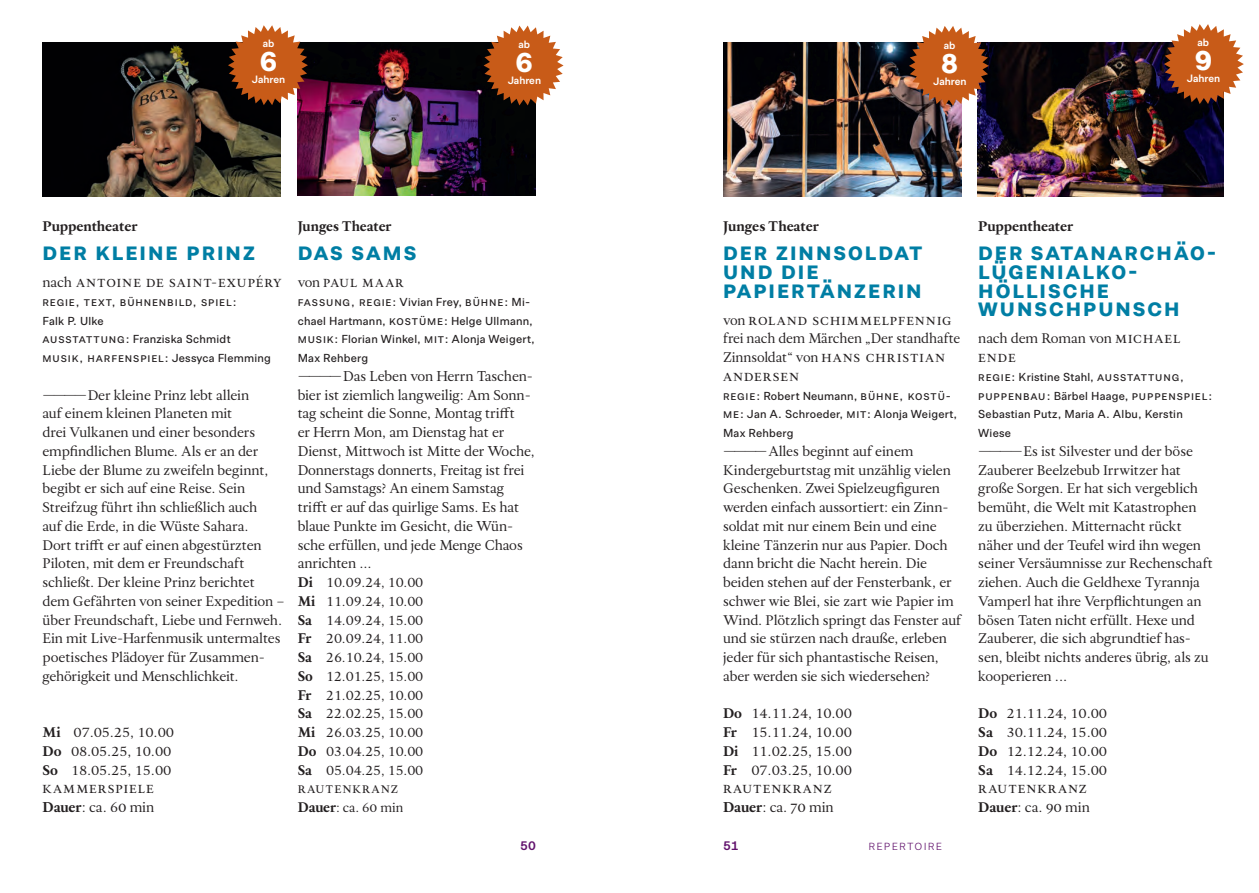
<style>
.page{position:relative;width:1259px;height:893px;background:#fff}
.page>*{position:absolute;margin:0;border:0;box-sizing:border-box;transform-origin:0 0}
.t1{font:800 31.5px "Allrounder Grotesk";color:#fff}
.t2{font:800 22.5px/18.8px "Allrounder Grotesk";letter-spacing:.09em;color:#007ea4}
.t3{font:13.8px/18.8px "Allrounder Antiqua";color:#231f20}
.t4{font:13.5px/18.8px "Allrounder Antiqua";color:#231f20}
.t5{font:13.5px/18.8px "Allrounder Antiqua";letter-spacing:.08em;color:#231f20}
.t6{font:700 13.5px "Allrounder Antiqua";letter-spacing:-.015em;color:#231f20}
.t7{font:13.05px/18.8px "Allrounder Antiqua";letter-spacing:-.02em;color:#231f20;text-align:justify}
.t8{font:12.75px/18.8px "Allrounder Antiqua";letter-spacing:-.02em;color:#231f20}
.t9{font:12px "Allrounder Grotesk";letter-spacing:.1em;color:#61116c}
.t10{font:700 12px "Allrounder Grotesk";color:#61116c}
.t11{font:500 11.25px/18.8px "Allrounder Grotesk";letter-spacing:.08em;color:#231f20}
.t12{font:500 11.25px/18.8px "Allrounder Grotesk";letter-spacing:.05em;color:#231f20}
.t13{font:700 10.35px "Allrounder Grotesk";color:#fff}
.s1{font-weight:700;font-size:13.5px}
.s2{font-size:13.5px}
.s3{font-weight:700}
</style>
<div class="page">
<img style="left:298px;top:42px;width:238px;height:154px">
<img style="left:977px;top:43px;width:246px;height:154px">
<img style="left:723px;top:42px;width:238px;height:154px">
<svg style="left:909px;top:26px;width:80px;height:80px;background:#b4693e"></svg>
<svg style="left:483px;top:26px;width:80px;height:79px"></svg>
<svg style="left:1164px;top:24px;width:79px;height:80px"></svg>
<img style="left:43px;top:43px;width:238px;height:153px">
<svg style="left:228px;top:25px;width:80px;height:80px;background:#b1643a"></svg>
<p class="t13" style="left:263px;top:35px;width:13px">ab</p>
<h1 class="t1" style="left:260px;top:34px;width:19px">6</h1>
<p class="t13" style="left:252px;top:71px;width:35px">Jahren</p>
<p class="t13" style="left:518px;top:37px;width:13px">ab</p>
<h1 class="t1" style="left:515px;top:36px;width:19px">6</h1>
<p class="t13" style="left:508px;top:73px;width:35px">Jahren</p>
<p class="t13" style="left:944px;top:37px;width:13px">ab</p>
<h1 class="t1" style="left:941px;top:36px;width:18px">8</h1>
<p class="t13" style="left:933px;top:73px;width:35px">Jahren</p>
<p class="t13" style="left:1197px;top:34px;width:13px">ab</p>
<h1 class="t1" style="left:1194px;top:33px;width:19px">9</h1>
<p class="t13" style="left:1186px;top:70px;width:35px">Jahren</p>
<p class="t6" style="left:43px;top:215px;width:97px">Puppentheater</p>
<h2 class="t2" style="left:43px;top:241px;width:214px">DER KLEINE PRINZ</h2>
<p class="t5" style="left:43px;top:272px;width:240px">nach Antoine de Saint-Exupéry</p>
<p class="t11" style="left:43px;top:292px;width:230px">Regie, Text, Bühnenbild, spiel:<br>Falk P. Ulke<br>Ausstattung: Franziska Schmidt<br>M usik, harfenspiel: Jessyca Flemming</p>
<p class="t4" style="left:43px;top:384px;width:244px">———— Der kleine Prinz lebt allein<br>auf einem kleinen Planeten mit<br>drei Vulkanen und einer besonders empfindlichen Blume. Als er an der Liebe der Blume zu zweifeln beginnt, begibt er sich auf eine Reise. Sein Streifzug führt ihn schließlich auch<br>auf die Erde, in die Wüste Sahara.<br>Dort trifft er auf einen abgestürzten Piloten, mit dem er Freundschaft schließt. Der kleine Prinz berichtet dem Gefährten von seiner Expedition – über Freundschaft, Liebe und Fernweh.<br>Ein mit Live-Harfenmusik untermaltes poetisches Plädoyer für Zusammen&shy;gehörigkeit und Menschlichkeit.</p>
<p class="t8" style="left:43px;top:722px;width:133px"><span class="s1">Mi</span> 07<span class="s2">.</span>05<span class="s2">.</span>25<span class="s2">,</span> 10<span class="s2">.</span>00<br><span class="s1">Do</span> 08<span class="s2">.</span>05<span class="s2">.</span>25<span class="s2">,</span> 10<span class="s2">.</span>00<br><span class="s1">So</span> 18<span class="s2">.</span>05<span class="s2">.</span>25<span class="s2">,</span> 15<span class="s2">.</span>00</p>
<p class="t5" style="left:43px;top:778px;width:113px">kammerspiele</p>
<p class="t3" style="left:43px;top:797px;width:113px"><span class="s3">Dauer</span>: ca. 60 min</p>
<p class="t6" style="left:298px;top:215px;width:95px">Junges Theater</p>
<h2 class="t2" style="left:298px;top:241px;width:120px">DAS SAMS</h2>
<p class="t4" style="left:298px;top:272px;width:108px">von Paul Maar</p>
<p class="t11" style="left:298px;top:292px;width:239px">fassung, regie: Vivian Frey, Bühne: Mi&shy;chael Hartmann, Kostüme: Helge Ullmann, M usik : Florian Winkel, mit: Alonja Weigert, Max Rehberg</p>
<p class="t3" style="left:298px;top:366px;width:239px"><span class="s2">————</span> Das Leben von Herrn Taschen&shy;bier ist ziemlich langweilig: Am Sonn&shy;tag scheint die Sonne, Montag trifft<br>er Herrn Mon, am Dienstag hat er Dienst, Mittwoch ist Mitte der Woche, Donnerstags donnerts, Freitag ist frei und Samstags? An einem Samstag trifft er auf das quirlige Sams. Es hat blaue Punkte im Gesicht, die Wün&shy;sche erfüllen, und jede Menge Chaos anrichten ...</p>
<p class="t8" style="left:298px;top:572px;width:127px"><span class="s1">Di</span> 10.09.24, 10.00<br><span class="s1">Mi</span> 11.09.24, 10.00<br><span class="s1">Sa</span> 14.09.24, 15.00<br><span class="s1">Fr</span> 20.09.24, 11.00<br><span class="s1">Sa</span> 26.10.24, 15.00<br><span class="s1">So</span> 12.01.25, 15.00<br><span class="s1">Fr</span> 21.02.25, 10.00<br><span class="s1">Sa</span> 22.02.25, 15.00<br><span class="s1">Mi</span> 26.03.25, 10.00<br><span class="s1">Do</span> 03.04.25, 10.00<br><span class="s1">Sa</span> 05.04.25, 15.00 rautenkranz<br><span class="s1">Dauer</span>: ca. 60 min</p>
<p class="t6" style="left:723px;top:215px;width:97px">Junges Theater</p>
<h2 class="t2" style="left:723px;top:241px;width:201px">DER ZINNSOLDAT<br>UND DIE<br>PAPIERTÄNZERIN</h2>
<p class="t5" style="left:723px;top:309px;width:239px">von Roland Schimmelpfennig frei nach dem Märchen „Der standhafte<br>Zinnsoldat“ von Hans Ch ristian<br>Andersen</p>
<p class="t12" style="left:723px;top:386px;width:236px">Regie: Robert Neumann, Bühne, Kostü&shy;me: Jan A. Schroeder, mit: Alonja Weigert,<br>Max Rehberg</p>
<p class="t4" style="left:723px;top:441px;width:240px">———— Alles beginnt auf einem Kindergeburtstag mit unzählig vielen Geschenken. Zwei Spielzeugfiguren werden einfach aussortiert: ein Zinn&shy;soldat mit nur einem Bein und eine kleine Tänzerin nur aus Papier. Doch dann bricht die Nacht herein. Die beiden stehen auf der Fensterbank, er schwer wie Blei, sie zart wie Papier im Wind. Plötzlich springt das Fenster auf und sie stürzen nach drauße, erleben jeder für sich phantastische Reisen, aber werden sie sich wiedersehen?</p>
<p class="t7" style="left:723px;top:703px;width:130px"><span class="s1">Do</span> 14<span class="s2">.</span>11<span class="s2">.</span>24<span class="s2">,</span> 10<span class="s2">.</span>00<br><span class="s1">Fr</span> 15<span class="s2">.</span>11<span class="s2">.</span>24<span class="s2">,</span> 10<span class="s2">.</span>00<br><span class="s1">Di</span> 11<span class="s2">.</span>02<span class="s2">.</span>25<span class="s2">,</span> 15<span class="s2">.</span>00<br><span class="s1">Fr</span> 07<span class="s2">.</span>03<span class="s2">.</span>25<span class="s2">,</span> 10<span class="s2">.</span>00</p>
<p class="t5" style="left:723px;top:778px;width:110px">Rautenkranz</p>
<p class="t3" style="left:723px;top:797px;width:112px"><span class="s3">Dauer</span>: ca. 70 min</p>
<p class="t10" style="left:520px;top:836px;width:17px">50</p>
<p class="t10" style="left:723px;top:836px;width:17px">51</p>
<p class="t9" style="left:868px;top:837px;width:75px">repertoire</p>
<p class="t6" style="left:978px;top:215px;width:97px">Puppentheater</p>
<h2 class="t2" style="left:978px;top:241px;width:240px">DER SATANARCHÄO-<br>LÜGENIALKO-<br>HÖLLISCHE<br>WUNSCHPUNSCH</h2>
<p class="t5" style="left:978px;top:328px;width:204px">nach dem Roman von mich ael ende</p>
<p class="t11" style="left:978px;top:367px;width:235px">Regie: Kristine Stahl, Ausstattung,<br>Puppenbau: Bärbel Haage, Puppenspiel:<br>Sebastian Putz, Maria A. Albu, Kerstin<br>Wiese</p>
<p class="t4" style="left:978px;top:441px;width:236px">———— Es ist Silvester und der böse Zauberer Beelzebub Irrwitzer hat große Sorgen. Er hat sich vergeblich bemüht, die Welt mit Katastrophen zu überziehen. Mitternacht rückt näher und der Teufel wird ihn wegen seiner Versäumnisse zur Rechenschaft ziehen. Auch die Geldhexe Tyrannja Vamperl hat ihre Verpflichtungen an bösen Taten nicht erfüllt. Hexe und Zauberer, die sich abgrundtief has&shy;sen, bleibt nichts anderes übrig, als zu kooperieren ...</p>
<p class="t8" style="left:978px;top:704px;width:130px;text-align:justify"><span class="s1">Do</span> 21<span class="s2">.</span>11<span class="s2">.</span>24<span class="s2">,</span> 10<span class="s2">.</span>00<br><span class="s1">Sa</span> 30<span class="s2">.</span>11<span class="s2">.</span>24<span class="s2">,</span> 15<span class="s2">.</span>00<br><span class="s1">Do</span> 12<span class="s2">.</span>12<span class="s2">.</span>24<span class="s2">,</span> 10<span class="s2">.</span>00<br><span class="s1">Sa</span> 14<span class="s2">.</span>12<span class="s2">.</span>24<span class="s2">,</span> 15<span class="s2">.</span>00</p>
<p class="t5" style="left:978px;top:778px;width:113px">rautenkranz<br><span class="s3">Dauer</span>: ca. 90 min</p>
</div>
